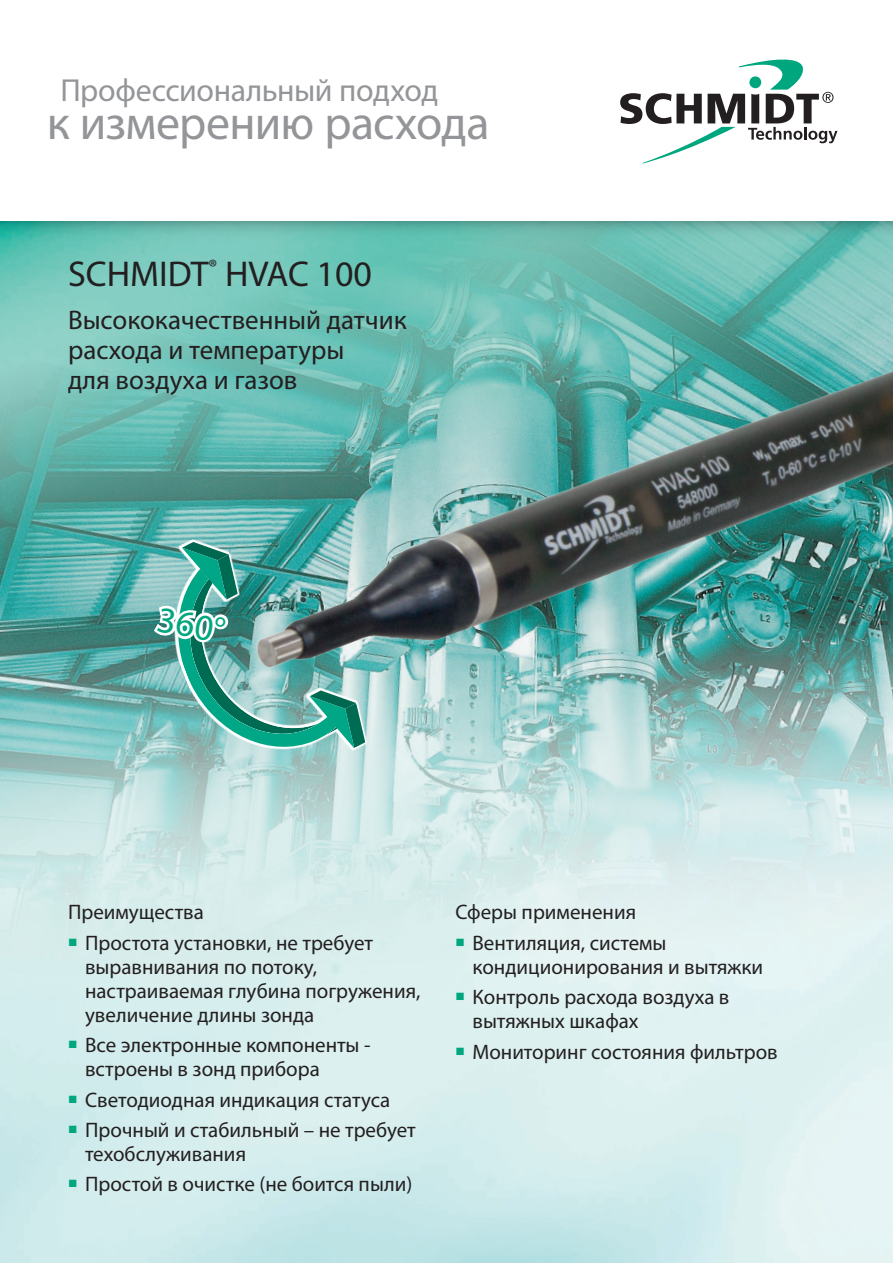
<style>
.page{position:relative;width:893px;height:1263px;background:#fff}
.page>*{position:absolute;margin:0;border:0;box-sizing:border-box;transform-origin:0 0}
.t1{font:47.85px "Myriad Pro";letter-spacing:-.015em;color:#939598}
.t2{font:36.75px "Myriad Pro";color:#00a77e}
.t3{font:36px "Myriad Pro";color:#231f20}
.t4{font:31.95px "Myriad Pro";letter-spacing:-.015em;color:#939598}
.t5{font:27px/30px "Myriad Pro";color:#231f20}
.t6{font:21px/30.5px "Myriad Pro";color:#231f20}
</style>
<div class="page">
<img style="left:0;top:242px;width:893px;height:848px">
<img style="left:84px;top:338px;width:809px;height:481px">
<svg style="left:140px;top:505px;width:234px;height:293px;background:#8cc2bf"></svg>
<img style="left:150px;top:542px;width:215px;height:217px">
<svg style="left:0;top:221px;width:893px;height:21px;background:#63b7ab"></svg>
<svg style="left:620px;top:60px;width:217px;height:103px"></svg>
<svg style="left:69px;top:938px;width:7px;height:8px"></svg>
<svg style="left:69px;top:1041px;width:7px;height:7px"></svg>
<svg style="left:69px;top:1095px;width:7px;height:8px"></svg>
<svg style="left:69px;top:1125px;width:7px;height:8px"></svg>
<svg style="left:69px;top:1180px;width:7px;height:7px"></svg>
<svg style="left:457px;top:938px;width:7px;height:8px"></svg>
<svg style="left:457px;top:993px;width:7px;height:7px"></svg>
<svg style="left:457px;top:1047px;width:7px;height:8px"></svg>
<h3 class="t4" style="left:60px;top:70px;width:380px">Профессиональный подход</h3>
<h1 class="t1" style="left:47px;top:94px;width:444px">к измерению расхода</h1>
<h3 class="t3" style="left:68px;top:252px;width:305px">SCHMIDT<sup>®</sup> HVAC 100</h3>
<p class="t5" style="left:68px;top:305px;width:340px">Высококачественный датчик расхода и температуры<br>для воздуха и газов</p>
<h2 class="t2" style="left:162px;top:596px;width:70px;rotate:10deg">360°</h2>
<p class="t6" style="left:85px;top:897px;width:290px;text-indent:-17px">Преимущества<br>Простота установки, не требует</p>
<p class="t6" style="left:85px;top:954px;width:337px;line-height:24px">выравнивания по потоку, настраиваемая глубина погружения, увеличение длины зонда</p>
<p class="t6" style="left:85px;top:1033px;width:287px;line-height:24px">Все электронные компоненты - встроены в зонд прибора</p>
<p class="t6" style="left:85px;top:1084px;width:332px">Светодиодная индикация статуса<br>Прочный и стабильный – не требует</p>
<p class="t6" style="left:85px;top:1138px;width:329px">техобслуживания<br>Простой в очистке (не боится пыли)</p>
<p class="t6" style="left:472px;top:897px;width:196px;text-indent:-17px">Сферы применения<br>Вентиляция, системы</p>
<p class="t6" style="left:472px;top:951px;width:292px">кондиционирования и вытяжки<br>Контроль расхода воздуха в</p>
<p class="t6" style="left:472px;top:1006px;width:307px">вытяжных шкафах<br>Мониторинг состояния фильтров</p>
</div>
